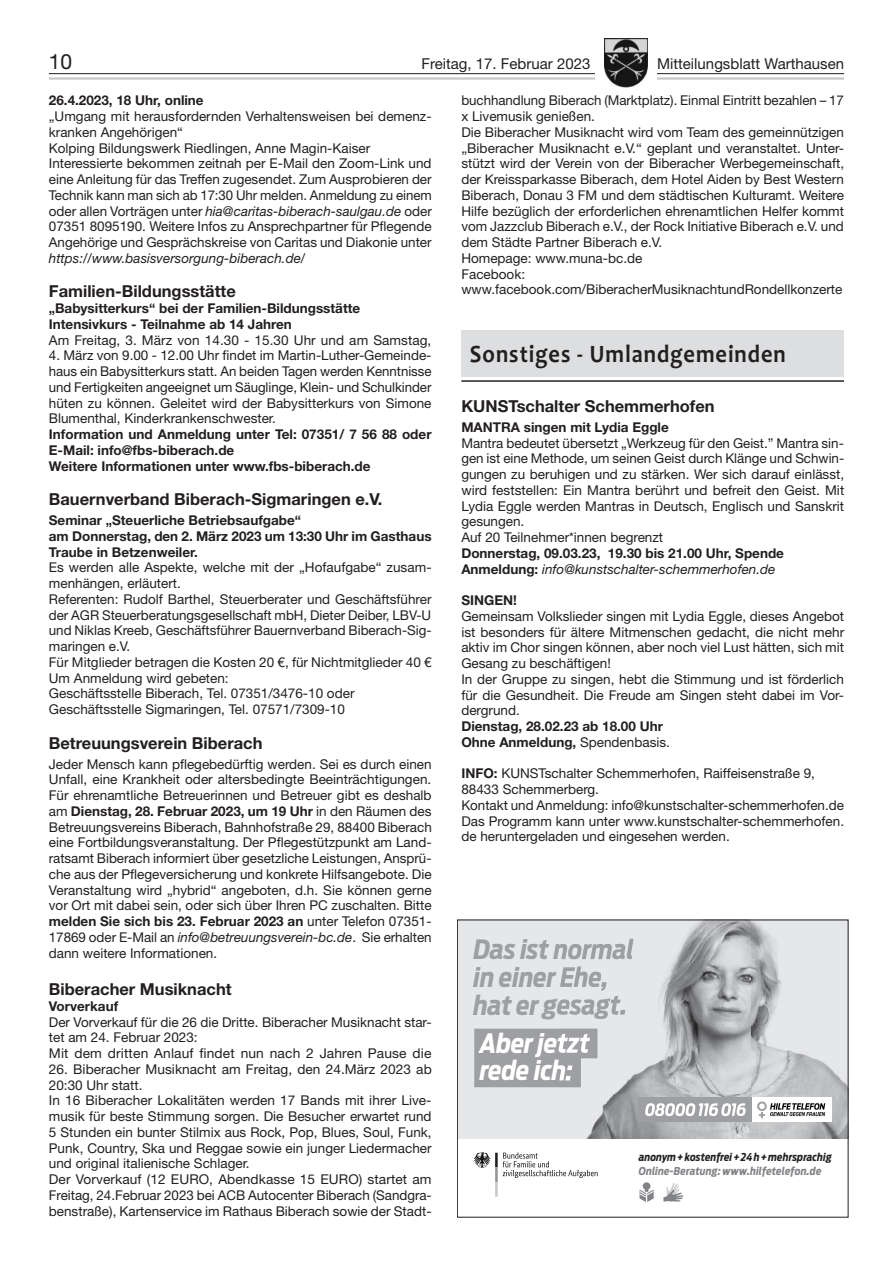
<style>
.page{position:relative;width:893px;height:1263px;background:#fff}
.page>*{position:absolute;margin:0;border:0;box-sizing:border-box;transform-origin:0 0}
.t1{font:italic 700 26.4px/27.8px "Antenna Condensed";letter-spacing:-.005em;color:#9d9fa2}
.t2{font:italic 700 26.4px/27.8px "Antenna Condensed";letter-spacing:-.005em;color:#fff}
.t3{font:700 25.2px "Candara";letter-spacing:.045em;color:#231f20;scale:.89 1}
.t4{font:21px "Helvetica Neue LT Std";color:#231f20}
.t5{font:700 16.5px "Helvetica Neue LT Std";color:#231f20}
.t6{font:15px "Helvetica Neue LT Std";color:#231f20}
.t7{font:13.5px/15.8px "Helvetica Neue LT Std";color:#231f20}
.t8{font:700 13.5px/15.8px "Helvetica Neue LT Std";color:#231f20}
.t9{font:italic 13.5px "Helvetica Neue LT Std";color:#231f20}
.t10{font:italic 700 10.8px "Antenna Condensed";letter-spacing:.01em;color:#808285}
.t11{font:italic 700 10.8px "Antenna Condensed";letter-spacing:.005em;color:#231f20}
.s1{font-style:italic}
.s2{font-weight:700}
.s3{font-weight:400;font-style:italic}
.s4{font-weight:400}
</style>
<div class="page">
<hr style="left:49px;top:77px;width:795px;height:3px;background:#c7c8ca">
<hr style="left:49px;top:73px;width:795px;height:1px;background:#231f20">
<div style="left:595px;top:39px;width:61px;height:49px;background:#fff"></div>
<img style="left:604px;top:39px;width:44px;height:49px">
<div style="left:461px;top:330px;width:383px;height:46px;background:#dddee0"></div>
<hr style="left:461px;top:380px;width:383px;height:2px;background:#231f20">
<svg style="left:474px;top:1152px;width:124px;height:45px"></svg>
<svg style="left:663px;top:1183px;width:20px;height:19px"></svg>
<svg style="left:639px;top:1182px;width:15px;height:20px"></svg>
<div style="left:457px;top:920px;width:391px;height:219px;background:#e6e7e9"></div>
<div style="left:474px;top:1029px;width:85px;height:58px;background:#9d9fa2"></div>
<img style="left:572px;top:922px;width:206px;height:41px">
<img style="left:607px;top:963px;width:239px;height:176px">
<img style="left:559px;top:1028px;width:48px;height:111px">
<img style="left:559px;top:1029px;width:38px;height:58px">
<img style="left:559px;top:1032px;width:31px;height:25px">
<img style="left:559px;top:1060px;width:13px;height:21px">
<img style="left:559px;top:939px;width:75px;height:20px">
<img style="left:560px;top:966px;width:49px;height:25px">
<img style="left:559px;top:994px;width:66px;height:25px">
<div style="left:752px;top:1097px;width:79px;height:25px;background:#fff"></div>
<div style="left:639px;top:1097px;width:113px;height:25px;background:#9d9fa2"></div>
<svg style="left:645px;top:1103px;width:101px;height:13px"></svg>
<svg style="left:757px;top:1101px;width:68px;height:17px"></svg>
<h3 class="t4" style="left:49px;top:49px;width:25px">10</h3>
<p class="t6" style="left:421px;top:55px;width:170px">Freitag, 17. Februar 2023</p>
<p class="t6" style="left:657px;top:55px;width:188px">Mitteilungsblatt Warthausen</p>
<p class="t8" style="left:49px;top:92px;width:156px">26.4.2023, 18 Uhr, online</p>
<p class="t7" style="left:49px;top:108px;width:384px">„Umgang mit herausfordernden Verhaltensweisen bei demenz&shy;kranken Angehörigen“<br>Kolping Bildungswerk Riedlingen, Anne Magin-Kaiser Interessierte bekommen zeitnah per E-Mail den Zoom-Link und eine Anleitung für das Treffen zugesendet. Zum Ausprobieren der Technik kann man sich ab 17:30 Uhr melden. Anmeldung zu einem oder allen Vorträgen unter <span class="s1">hia@caritas-biberach-saulgau.de</span> oder 07351 8095190. Weitere Infos zu Ansprechpartner für Pflegende Angehörige und Gesprächskreise von Caritas und Diakonie unter</p>
<p class="t9" style="left:49px;top:250px;width:258px">https://www.basisversorgung-biberach.de/</p>
<p class="t5" style="left:49px;top:281px;width:188px">Familien-Bildungsstätte</p>
<p class="t8" style="left:49px;top:300px;width:313px">„Babysitterkurs“ bei der Familien-Bildungsstätte<br>Intensivkurs - Teilnahme ab 14 Jahren</p>
<p class="t7" style="left:49px;top:332px;width:384px">Am Freitag, 3. März von 14.30 - 15.30 Uhr und am Samstag,</p>
<p class="t7" style="left:49px;top:347px;width:384px;text-align:justify">4. März von 9.00 - 12.00 Uhr findet im Martin-Luther-Gemeinde&shy;haus ein Babysitterkurs statt. An beiden Tagen werden Kenntnisse und Fertigkeiten angeeignet um Säuglinge, Klein- und Schulkinder hüten zu können. Geleitet wird der Babysitterkurs von Simone Blumenthal, Kinderkrankenschwester.</p>
<p class="t8" style="left:49px;top:426px;width:384px">Information und Anmeldung unter Tel: 07351/ 7 56 88 oder<br>E-Mail: info@fbs-biberach.de<br>Weitere Informationen unter www.fbs-biberach.de</p>
<p class="t5" style="left:49px;top:489px;width:335px">Bauernverband Biberach-Sigmaringen e.V.</p>
<p class="t8" style="left:49px;top:512px;width:384px">Seminar „Steuerliche Betriebsaufgabe“<br>am Donnerstag, den 2. März 2023 um 13:30 Uhr im Gasthaus<br>Traube in Betzenweiler.</p>
<p class="t7" style="left:49px;top:559px;width:384px">Es werden alle Aspekte, welche mit der „Hofaufgabe“ zusam&shy;menhängen, erläutert.<br>Referenten: Rudolf Barthel, Steuerberater und Geschäftsführer der AGR Steuerberatungsgesellschaft mbH, Dieter Deiber, LBV-U und Niklas Kreeb, Geschäftsführer Bauernverband Biberach-Sig&shy;maringen e.V.<br>Für Mitglieder betragen die Kosten 20 €, für Nichtmitglieder 40 € Um Anmeldung wird gebeten:<br>Geschäftsstelle Biberach, Tel. 07351/3476-10 oder Geschäftsstelle Sigmaringen, Tel. 07571/7309-10</p>
<p class="t5" style="left:49px;top:732px;width:215px">Betreuungsverein Biberach</p>
<p class="t7" style="left:49px;top:756px;width:384px;text-align:justify">Jeder Mensch kann pflegebedürftig werden. Sei es durch einen Unfall, eine Krankheit oder altersbedingte Beeinträchtigungen.<br>Für ehrenamtliche Betreuerinnen und Betreuer gibt es deshalb am <span class="s2">Dienstag, 28. Februar 2023, um 19 Uhr</span> in den Räumen des Betreuungsvereins Biberach, Bahnhofstraße 29, 88400 Biberach eine Fortbildungsveranstaltung. Der Pflegestützpunkt am Land&shy;ratsamt Biberach informiert über gesetzliche Leistungen, Ansprü&shy;che aus der Pflegeversicherung und konkrete Hilfsangebote. Die Veranstaltung wird „hybrid“ angeboten, d.h. Sie können gerne vor Ort mit dabei sein, oder sich über Ihren PC zuschalten. Bitte <span class="s2">melden Sie sich bis 23. Februar 2023 an</span> unter Telefon 07351- 17869 oder E-Mail an <span class="s1">info@betreuungsverein-bc.de</span>. Sie erhalten dann weitere Informationen.</p>
<p class="t5" style="left:49px;top:979px;width:184px">Biberacher Musiknacht</p>
<p class="t8" style="left:49px;top:998px;width:71px">Vorverkauf</p>
<p class="t7" style="left:49px;top:1014px;width:384px">Der Vorverkauf für die 26 die Dritte. Biberacher Musiknacht star&shy;tet am 24. Februar 2023:<br>Mit dem dritten Anlauf findet nun nach 2 Jahren Pause die</p>
<p class="t7" style="left:49px;top:1061px;width:384px">26. Biberacher Musiknacht am Freitag, den 24.März 2023 ab 20:30 Uhr statt.<br>In 16 Biberacher Lokalitäten werden 17 Bands mit ihrer Live&shy;musik für beste Stimmung sorgen. Die Besucher erwartet rund 5 Stunden ein bunter Stilmix aus Rock, Pop, Blues, Soul, Funk, Punk, Country, Ska und Reggae sowie ein junger Liedermacher und original italienische Schlager.<br>Der Vorverkauf (12 EURO, Abendkasse 15 EURO) startet am Freitag, 24.Februar 2023 bei ACB Autocenter Biberach (Sandgra&shy;benstraße), Kartenservice im Rathaus Biberach sowie der Stadt-</p>
<p class="t7" style="left:461px;top:92px;width:384px">buchhandlung Biberach (Marktplatz). Einmal Eintritt bezahlen – 17 x Livemusik genießen.<br>Die Biberacher Musiknacht wird vom Team des gemeinnützigen „Biberacher Musiknacht e.V.“ geplant und veranstaltet. Unter&shy;stützt wird der Verein von der Biberacher Werbegemeinschaft, der Kreissparkasse Biberach, dem Hotel Aiden by Best Western Biberach, Donau 3 FM und dem städtischen Kulturamt. Weitere Hilfe bezüglich der erforderlichen ehrenamtlichen Helfer kommt vom Jazzclub Biberach e.V., der Rock Initiative Biberach e.V. und dem Städte Partner Biberach e.V.<br>Homepage: www.muna-bc.de<br>Facebook: www.facebook.com/BiberacherMusiknachtundRondellkonzerte</p>
<h2 class="t3" style="left:470px;top:338px;width:356px">Sonstiges - Umlandgemeinden</h2>
<p class="t5" style="left:461px;top:396px;width:255px">KUNSTschalter Schemmerhofen</p>
<p class="t8" style="left:461px;top:419px;width:209px">MANTRA singen mit Lydia Eggle</p>
<p class="t7" style="left:461px;top:435px;width:384px">Mantra bedeutet übersetzt „Werkzeug für den Geist.” Mantra sin&shy;gen ist eine Methode, um seinen Geist durch Klänge und Schwin&shy;gungen zu beruhigen und zu stärken. Wer sich darauf einlässt, wird feststellen: Ein Mantra berührt und befreit den Geist. Mit Lydia Eggle werden Mantras in Deutsch, Englisch und Sanskrit gesungen.<br>Auf 20 Teilnehmer*innen begrenzt</p>
<p class="t8" style="left:461px;top:545px;width:324px">Donnerstag, 09.03.23, 19.30 bis 21.00 Uhr, Spende<br>Anmeldung: <span class="s3">info@kunstschalter-schemmerhofen.de</span></p>
<p class="t8" style="left:461px;top:592px;width:57px">SINGEN!</p>
<p class="t7" style="left:461px;top:608px;width:384px">Gemeinsam Volkslieder singen mit Lydia Eggle, dieses Angebot ist besonders für ältere Mitmenschen gedacht, die nicht mehr aktiv im Chor singen können, aber noch viel Lust hätten, sich mit Gesang zu beschäftigen!<br>In der Gruppe zu singen, hebt die Stimmung und ist förderlich für die Gesundheit. Die Freude am Singen steht dabei im Vor&shy;dergrund.</p>
<p class="t8" style="left:461px;top:718px;width:210px">Dienstag, 28.02.23 ab 18.00 Uhr<br>Ohne Anmeldung, <span class="s4">Spendenbasis.</span></p>
<p class="t7" style="left:461px;top:765px;width:384px"><span class="s2">INFO:</span> KUNSTschalter Schemmerhofen, Raiffeisenstraße 9, 88433 Schemmerberg.<br>Kontakt und Anmeldung: info@kunstschalter-schemmerhofen.de Das Programm kann unter www.kunstschalter-schemmerhofen. de heruntergeladen und eingesehen werden.</p>
<h1 class="t1" style="left:474px;top:935px;width:162px">Das ist normal in einer<br>hat er gesagt.</h1>
<h1 class="t2" style="left:480px;top:1029px;width:112px">Aber jetzt rede ich:</h1>
<p class="t11" style="left:639px;top:1150px;width:195px">anonym + kostenfrei + 24 h + mehrsprachig</p>
<p class="t10" style="left:639px;top:1164px;width:184px">Online-Beratung: www.hilfetelefon.de</p>
</div>
